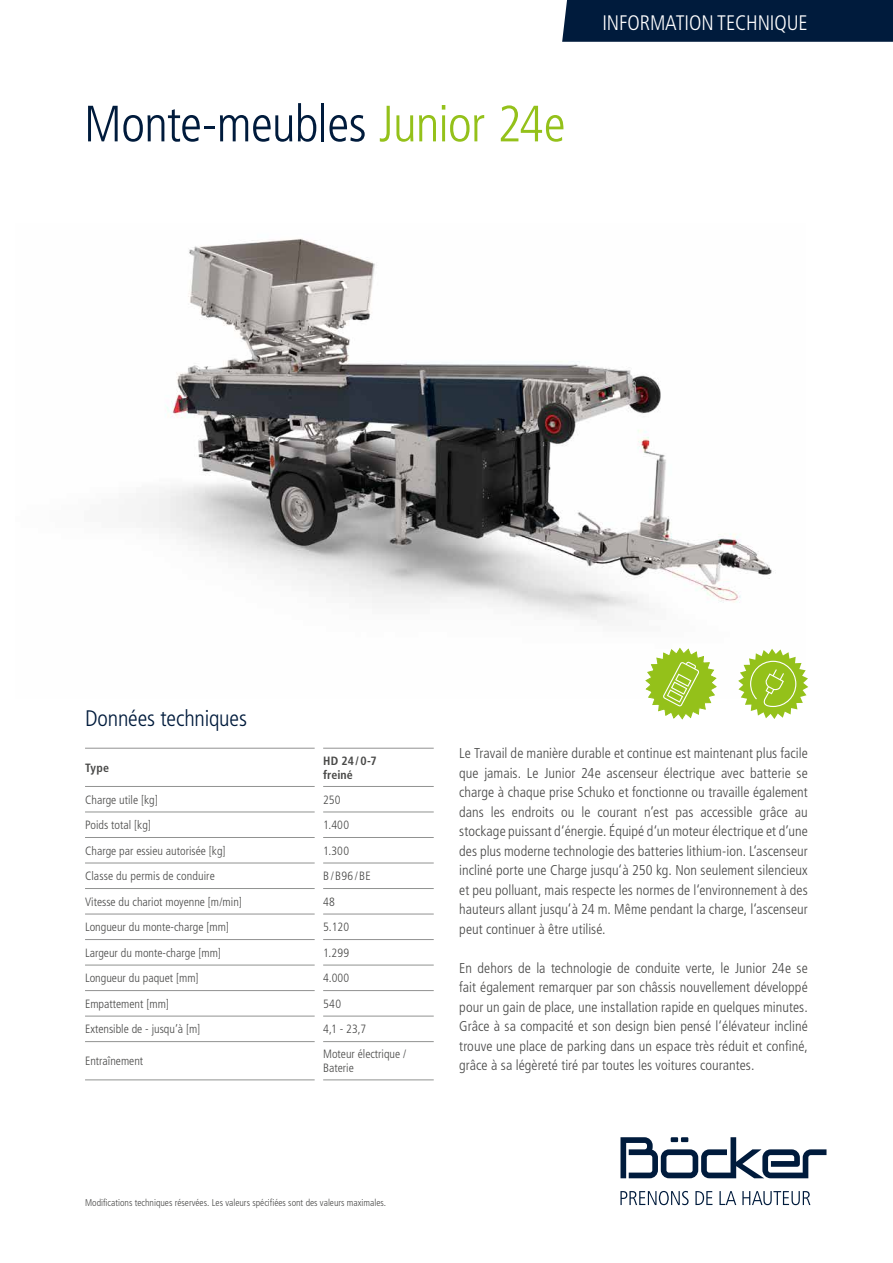
<style>
.page{position:relative;width:893px;height:1263px;background:#fff}
.page>*{position:absolute;margin:0;border:0;box-sizing:border-box;transform-origin:0 0}
.t1{font:300 condensed 51px "Frutiger LT Pro";letter-spacing:-.015em;color:#001b3c}
.t2{font:300 condensed 22.5px "Frutiger LT Pro";letter-spacing:-.005em;color:#001b3c}
.t3{font:300 condensed 21px "Frutiger LT Pro";letter-spacing:-.005em;color:#fff}
.t4{font:300 condensed 14.25px/19.5px "Frutiger LT Pro";letter-spacing:.005em;color:#484847;text-align:justify}
.t5{font:300 condensed 12px/14.4px "Frutiger LT Pro";color:#484847}
.t6{font:700 condensed 12px/14.4px "Frutiger LT Pro";color:#484847}
.t7{font:300 condensed 9.75px "Frutiger LT Pro";color:#484847}
.s1{color:#94c11a}
</style>
<div class="page">
<img style="left:141px;top:239px;width:631px;height:451px">
<div style="left:562px;top:0;width:331px;height:42px;background:#001b3c"></div>
<svg style="left:85px;top:811px;width:349px;height:232px"></svg>
<hr style="left:85px;top:748px;width:230px;height:1px;background:#919291">
<hr style="left:323px;top:748px;width:111px;height:1px;background:#919291">
<hr style="left:85px;top:786px;width:230px;height:1px;background:#919291">
<hr style="left:323px;top:786px;width:111px;height:1px;background:#919291">
<hr style="left:85px;top:812px;width:230px;height:1px;background:#919291">
<hr style="left:323px;top:812px;width:111px;height:1px;background:#919291">
<hr style="left:85px;top:837px;width:230px;height:1px;background:#919291">
<hr style="left:323px;top:837px;width:111px;height:1px;background:#919291">
<hr style="left:85px;top:863px;width:230px;height:1px;background:#919291">
<hr style="left:323px;top:863px;width:111px;height:1px;background:#919291">
<hr style="left:85px;top:888px;width:230px;height:1px;background:#919291">
<hr style="left:323px;top:888px;width:111px;height:1px;background:#919291">
<hr style="left:85px;top:914px;width:230px;height:1px;background:#919291">
<hr style="left:323px;top:914px;width:111px;height:1px;background:#919291">
<hr style="left:85px;top:939px;width:230px;height:1px;background:#919291">
<hr style="left:323px;top:939px;width:111px;height:1px;background:#919291">
<hr style="left:85px;top:965px;width:230px;height:1px;background:#919291">
<hr style="left:323px;top:965px;width:111px;height:1px;background:#919291">
<hr style="left:85px;top:990px;width:230px;height:1px;background:#919291">
<hr style="left:323px;top:990px;width:111px;height:1px;background:#919291">
<hr style="left:85px;top:1016px;width:230px;height:1px;background:#919291">
<hr style="left:323px;top:1016px;width:111px;height:1px;background:#919291">
<hr style="left:85px;top:1041px;width:230px;height:1px;background:#919291">
<hr style="left:323px;top:1041px;width:111px;height:1px;background:#919291">
<hr style="left:85px;top:1079px;width:230px;height:1px;background:#919291">
<hr style="left:323px;top:1079px;width:111px;height:1px;background:#919291">
<svg style="left:738px;top:649px;width:70px;height:70px"></svg>
<svg style="left:646px;top:648px;width:70px;height:71px"></svg>
<svg style="left:620px;top:1137px;width:206px;height:41px"></svg>
<svg style="left:620px;top:1191px;width:69px;height:14px"></svg>
<svg style="left:695px;top:1191px;width:17px;height:14px"></svg>
<svg style="left:719px;top:1191px;width:17px;height:14px"></svg>
<svg style="left:742px;top:1191px;width:68px;height:14px"></svg>
<h1 class="t1" style="left:84px;top:94px;width:483px">Monte-meubles <span class="s1">Junior 24e</span></h1>
<h3 class="t3" style="left:602px;top:11px;width:207px">INFORMATION TECHNIQUE</h3>
<h2 class="t2" style="left:85px;top:706px;width:163px">Données techniques</h2>
<p class="t6" style="left:85px;top:760px;width:26px">Type</p>
<p class="t6" style="left:323px;top:753px;width:55px">HD 24/0-7 freiné</p>
<p class="t5" style="left:85px;top:792px;width:74px">Charge utile [kg]</p>
<p class="t5" style="left:323px;top:792px;width:19px">250</p>
<p class="t5" style="left:85px;top:818px;width:67px">Poids total [kg]</p>
<p class="t5" style="left:323px;top:818px;width:27px">1.400</p>
<p class="t5" style="left:85px;top:843px;width:142px">Charge par essieu autorisée [kg]</p>
<p class="t5" style="left:323px;top:843px;width:27px">1.300</p>
<p class="t5" style="left:85px;top:869px;width:131px">Classe du permis de conduire</p>
<p class="t5" style="left:323px;top:869px;width:49px">B/B96/BE</p>
<p class="t5" style="left:85px;top:894px;width:158px">Vitesse du chariot moyenne [m/min]</p>
<p class="t5" style="left:323px;top:894px;width:13px">48</p>
<p class="t5" style="left:85px;top:920px;width:145px">Longueur du monte-charge [mm]</p>
<p class="t5" style="left:323px;top:920px;width:27px">5.120</p>
<p class="t5" style="left:85px;top:945px;width:137px">Largeur du monte-charge [mm]</p>
<p class="t5" style="left:323px;top:945px;width:28px">1.299</p>
<p class="t5" style="left:85px;top:971px;width:115px">Longueur du paquet [mm]</p>
<p class="t5" style="left:323px;top:971px;width:27px">4.000</p>
<p class="t5" style="left:85px;top:996px;width:85px">Empattement [mm]</p>
<p class="t5" style="left:323px;top:996px;width:19px">540</p>
<p class="t5" style="left:85px;top:1022px;width:117px">Extensible de - jusqu‘à [m]</p>
<p class="t5" style="left:323px;top:1022px;width:45px">4,1 - 23,7</p>
<p class="t5" style="left:85px;top:1054px;width:60px">Entraînement</p>
<p class="t5" style="left:323px;top:1047px;width:85px">Moteur électrique /<br>Baterie</p>
<p class="t7" style="left:85px;top:1196px;width:303px">Modifications techniques réservées. Les valeurs spécifiées sont des valeurs maximales.</p>
<p class="t4" style="left:459px;top:743px;width:350px">Le Travail de manière durable et continue est maintenant plus facile que jamais. Le Junior 24e ascenseur électrique avec batterie se charge à chaque prise Schuko et fonctionne ou travaille également dans les endroits ou le courant n’est pas accessible grâce au stockage puissant d‘énergie. Équipé d‘un moteur électrique et d’une des plus moderne technologie des batteries lithium-ion. L‘ascenseur incliné porte une Charge jusqu‘à 250 kg. Non seulement silencieux et peu polluant, mais respecte les normes de l‘environnement à des hauteurs allant jusqu‘à 24 m. Même pendant la charge, l‘ascenseur peut continuer à être utilisé.</p>
<p class="t4" style="left:459px;top:958px;width:350px">En dehors de la technologie de conduite verte, le Junior 24e se fait également remarquer par son châssis nouvellement développé pour un gain de place, une installation rapide en quelques minutes.<br>Grâce à sa compacité et son design bien pensé l‘élévateur incliné trouve une place de parking dans un espace très réduit et confiné, grâce à sa légèreté tiré par toutes les voitures courantes.</p>
</div>
